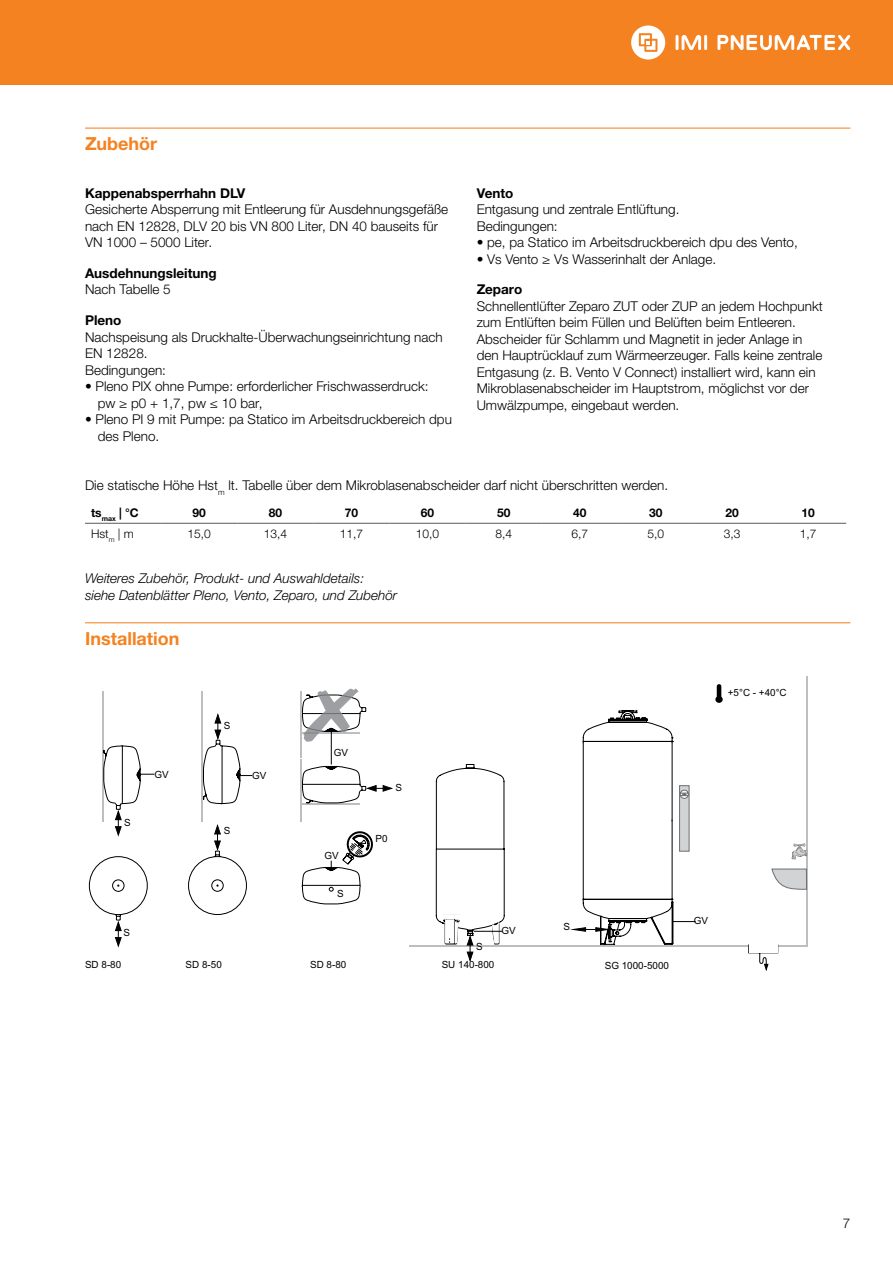
<style>
.page{position:relative;width:893px;height:1263px;background:#fff}
.page>*{position:absolute;margin:0;border:0;box-sizing:border-box;transform-origin:0 0}
.t1{font:700 18px "Helvetica Neue LTW1 G";color:#f58220}
.t2{font:300 13.5px/16.5px "Helvetica Neue LTW1 G";color:#000}
.t3{font:italic 300 13.5px/16.5px "Helvetica Neue LTW1 G";color:#000}
.t4{font:700 13.5px "Helvetica Neue LTW1 G";color:#000}
.t5{font:300 12px "Helvetica Neue LTW1 G";color:#000}
.t6{font:700 12px "Helvetica Neue LTW1 G";color:#000}
.t7{font:9.9px "Arial";color:#000}
</style>
<div class="page">
<div style="left:0;top:0;width:893px;height:85px;background:#f58220"></div>
<hr style="left:704px;top:35px;width:3px;height:15px;background:#fff">
<svg style="left:676px;top:35px;width:25px;height:15px"></svg>
<svg style="left:631px;top:25px;width:34px;height:35px"></svg>
<svg style="left:717px;top:35px;width:133px;height:15px"></svg>
<hr style="left:85px;top:128px;width:765px;height:1px;background:#f58220">
<hr style="left:85px;top:622px;width:765px;height:1px;background:#f58220">
<hr style="left:85px;top:523px;width:76px;height:1px;background:#58595b">
<hr style="left:161px;top:523px;width:76px;height:1px;background:#58595b">
<hr style="left:237px;top:523px;width:76px;height:1px;background:#58595b">
<hr style="left:313px;top:523px;width:76px;height:1px;background:#58595b">
<hr style="left:389px;top:523px;width:77px;height:1px;background:#58595b">
<hr style="left:466px;top:523px;width:76px;height:1px;background:#58595b">
<hr style="left:542px;top:523px;width:76px;height:1px;background:#58595b">
<hr style="left:618px;top:523px;width:76px;height:1px;background:#58595b">
<hr style="left:694px;top:523px;width:76px;height:1px;background:#58595b">
<hr style="left:770px;top:523px;width:76px;height:1px;background:#58595b">
<hr style="left:806px;top:676px;width:2px;height:270px;background:#bcbec0">
<svg style="left:771px;top:868px;width:36px;height:22px"></svg>
<svg style="left:792px;top:843px;width:15px;height:16px"></svg>
<hr style="left:409px;top:944px;width:399px;height:2px;background:#bcbec0">
<svg style="left:748px;top:944px;width:31px;height:26px"></svg>
<div style="left:749px;top:943px;width:28px;height:9px;background:#fff"></div>
<svg style="left:715px;top:684px;width:8px;height:19px"></svg>
<hr style="left:102px;top:692px;width:2px;height:130px;background:#bcbec0">
<svg style="left:89px;top:745px;width:284px;height:175px"></svg>
<hr style="left:202px;top:691px;width:1px;height:131px;background:#bcbec0">
<svg style="left:115px;top:922px;width:6px;height:24px"></svg>
<hr style="left:302px;top:803px;width:58px;height:2px;background:#bcbec0">
<svg style="left:302px;top:766px;width:90px;height:37px"></svg>
<hr style="left:300px;top:760px;width:2px;height:62px;background:#bcbec0">
<hr style="left:300px;top:691px;width:2px;height:67px;background:#bcbec0">
<svg style="left:302px;top:688px;width:64px;height:54px"></svg>
<hr style="left:303px;top:732px;width:55px;height:2px;background:#8e9092">
<svg style="left:573px;top:710px;width:123px;height:235px"></svg>
<svg style="left:103px;top:745px;width:51px;height:90px"></svg>
<svg style="left:203px;top:714px;width:49px;height:90px"></svg>
<hr style="left:331px;top:731px;width:1px;height:33px;background:#000">
<svg style="left:188px;top:825px;width:176px;height:90px"></svg>
<svg style="left:436px;top:764px;width:68px;height:197px"></svg>
<h1 class="t1" style="left:85px;top:132px;width:74px">Zubehör</h1>
<p class="t4" style="left:85px;top:184px;width:162px">Kappenabsperrhahn DLV</p>
<p class="t2" style="left:85px;top:201px;width:365px">Gesicherte Absperrung mit Entleerung für Ausdehnungsgefäße nach EN 12828, DLV 20 bis VN 800 Liter, DN 40 bauseits für<br>VN 1000 – 5000 Liter.</p>
<p class="t4" style="left:85px;top:265px;width:133px">Ausdehnungsleitung</p>
<p class="t2" style="left:85px;top:281px;width:87px">Nach Tabelle 5</p>
<p class="t4" style="left:85px;top:312px;width:38px">Pleno</p>
<p class="t2" style="left:85px;top:329px;width:359px">Nachspeisung als Druckhalte-Überwachungseinrichtung nach<br>EN 12828.<br>Bedingungen:</p>
<p class="t2" style="left:98px;top:378px;width:332px;text-indent:-13px">• Pleno PIX ohne Pumpe: erforderlicher Frischwasserdruck: pw ≥ p0 + 1,7, pw ≤ 10 bar,</p>
<p class="t2" style="left:98px;top:411px;width:356px;text-indent:-13px">• Pleno PI 9 mit Pumpe: pa Statico im Arbeitsdruckbereich dpu des Pleno.</p>
<p class="t4" style="left:477px;top:184px;width:38px">Vento</p>
<p class="t2" style="left:477px;top:201px;width:204px">Entgasung und zentrale Entlüftung.<br>Bedingungen:</p>
<p class="t2" style="left:477px;top:234px;width:323px">• pe, pa Statico im Arbeitsdruckbereich dpu des Vento,</p>
<p class="t2" style="left:477px;top:250px;width:241px">• Vs Vento ≥ Vs Wasserinhalt der Anlage.</p>
<p class="t4" style="left:477px;top:281px;width:47px">Zeparo</p>
<p class="t2" style="left:477px;top:298px;width:348px">Schnellentlüfter Zeparo ZUT oder ZUP an jedem Hochpunkt zum Entlüften beim Füllen und Belüften beim Entleeren.<br>Abscheider für Schlamm und Magnetit in jeder Anlage in den Hauptrücklauf zum Wärmeerzeuger. Falls keine zentrale Entgasung (z. B. Vento V Connect) installiert wird, kann ein Mikroblasenabscheider im Hauptstrom, möglichst vor der Umwälzpumpe, eingebaut werden.</p>
<p class="t2" style="left:85px;top:477px;width:585px">Die statische Höhe Hst<sub>m</sub> lt. Tabelle über dem Mikroblasenabscheider darf nicht überschritten werden.</p>
<p class="t6" style="left:91px;top:505px;width:49px">ts<sub>max</sub> | °C</p>
<p class="t6" style="left:193px;top:505px;width:15px">90</p>
<p class="t6" style="left:269px;top:505px;width:15px">80</p>
<p class="t6" style="left:345px;top:505px;width:15px">70</p>
<p class="t6" style="left:421px;top:505px;width:15px">60</p>
<p class="t6" style="left:497px;top:505px;width:15px">50</p>
<p class="t6" style="left:573px;top:505px;width:15px">40</p>
<p class="t6" style="left:649px;top:505px;width:15px">30</p>
<p class="t6" style="left:725px;top:505px;width:15px">20</p>
<p class="t6" style="left:801px;top:505px;width:15px">10</p>
<p class="t5" style="left:91px;top:526px;width:44px">Hst<sub>m</sub> | m</p>
<p class="t5" style="left:188px;top:526px;width:25px">15,0</p>
<p class="t5" style="left:264px;top:526px;width:25px">13,4</p>
<p class="t5" style="left:340px;top:526px;width:25px">11,7</p>
<p class="t5" style="left:416px;top:526px;width:25px">10,0</p>
<p class="t5" style="left:495px;top:526px;width:18px">8,4</p>
<p class="t5" style="left:571px;top:526px;width:18px">6,7</p>
<p class="t5" style="left:648px;top:526px;width:18px">5,0</p>
<p class="t5" style="left:724px;top:526px;width:18px">3,3</p>
<p class="t5" style="left:800px;top:526px;width:18px">1,7</p>
<p class="t3" style="left:85px;top:570px;width:314px">Weiteres Zubehör, Produkt- und Auswahldetails: siehe Datenblätter Pleno, Vento, Zeparo, und Zubehör</p>
<h1 class="t1" style="left:85px;top:627px;width:96px">Installation</h1>
<p class="t7" style="left:124px;top:815px;width:8px">S</p>
<p class="t7" style="left:224px;top:719px;width:8px">S</p>
<p class="t7" style="left:154px;top:767px;width:16px">GV</p>
<p class="t7" style="left:252px;top:769px;width:16px">GV</p>
<p class="t7" style="left:224px;top:824px;width:8px">S</p>
<p class="t7" style="left:124px;top:925px;width:8px">S</p>
<p class="t7" style="left:334px;top:745px;width:16px">GV</p>
<p class="t7" style="left:324px;top:849px;width:16px">GV</p>
<p class="t7" style="left:337px;top:887px;width:8px">S</p>
<p class="t7" style="left:85px;top:958px;width:38px">SD 8-80</p>
<p class="t7" style="left:186px;top:958px;width:38px">SD 8-50</p>
<p class="t7" style="left:310px;top:958px;width:38px">SD 8-80</p>
<p class="t7" style="left:395px;top:780px;width:8px">S</p>
<p class="t7" style="left:375px;top:832px;width:14px">P0</p>
<p class="t7" style="left:728px;top:685px;width:60px">+5°C - +40°C</p>
<p class="t7" style="left:476px;top:940px;width:8px">S</p>
<p class="t7" style="left:502px;top:923px;width:16px">GV</p>
<p class="t7" style="left:563px;top:920px;width:8px">S</p>
<p class="t7" style="left:442px;top:957px;width:54px">SU 140-800</p>
<p class="t7" style="left:605px;top:958px;width:66px">SG 1000-5000</p>
<p class="t7" style="left:694px;top:914px;width:16px">GV</p>
<p class="t2" style="left:843px;top:1215px;width:9px">7</p>
</div>
